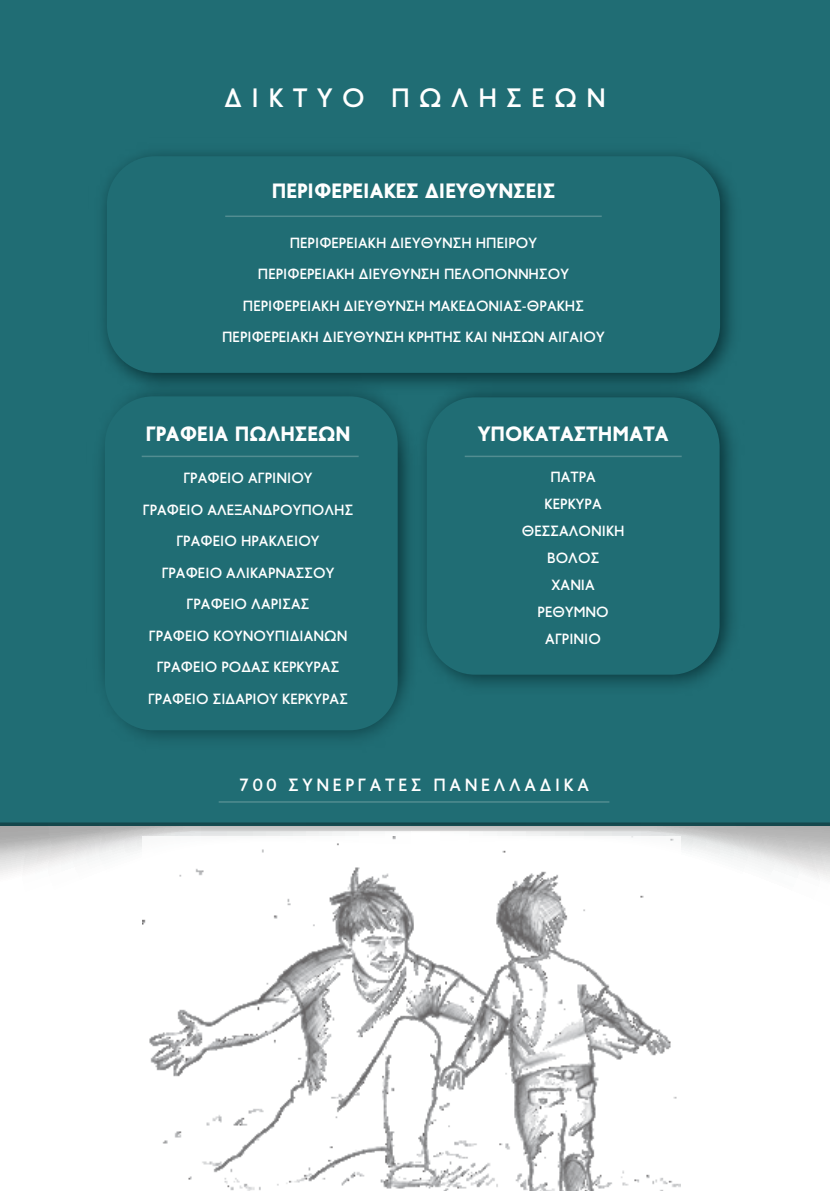
<style>
.page{position:relative;width:830px;height:1191px;background:#fff}
.page>*{position:absolute;margin:0;border:0;box-sizing:border-box;transform-origin:0 0}
.t1{font:500 27px "PF Transport";letter-spacing:.35em;color:#fff}
.t2{font:900 21px "PF Transport";color:#fff}
.t3{font:500 18px "PF Transport";letter-spacing:.2em;color:#fff}
.t4{font:500 15px/31.5px "PF Transport";color:#fff;text-align:center}
</style>
<div class="page">
<div style="left:0;top:0;width:829px;height:825px;background:#206d74"></div>
<img style="left:101px;top:400px;width:308px;height:339px">
<div style="left:105px;top:396px;width:292px;height:334px;background:#206d74;border-radius:48px"></div>
<img style="left:409px;top:400px;width:323px;height:285px">
<div style="left:426px;top:397px;width:293px;height:277px;background:#206d74;border-radius:49px"></div>
<svg style="left:0;top:822px;width:829px;height:103px"></svg>
<hr style="left:225px;top:215px;width:376px;height:2px;background:#528d91">
<hr style="left:142px;top:455px;width:216px;height:2px;background:#528d91">
<hr style="left:464px;top:455px;width:217px;height:2px;background:#528d91">
<hr style="left:218px;top:801px;width:391px;height:1px;background:#528d91">
<img style="left:143px;top:836px;width:537px;height:355px">
<h1 class="t1" style="left:224px;top:82px;width:382px">∆ΙΚΤΥΟ ΠΩΛΗΣΕΩΝ</h1>
<h2 class="t2" style="left:271px;top:179px;width:285px">ΠΕΡΙΦΕΡΕΙΑΚΕΣ ∆ΙΕΥΘΥΝΣΕΙΣ</h2>
<p class="t4" style="left:222px;top:227px;width:384px">ΠΕΡΙΦΕΡΕΙΑΚΗ ∆ΙΕΥΘΥΝΣΗ ΗΠΕΙΡΟΥ<br>ΠΕΡΙΦΕΡΕΙΑΚΗ ∆ΙΕΥΘΥΝΣΗ ΠΕΛΟΠΟΝΝΗΣΟΥ ΠΕΡΙΦΕΡΕΙΑΚΗ ∆ΙΕΥΘΥΝΣΗ ΜΑΚΕ∆ΟΝΙΑΣ-ΘΡΑΚΗΣ ΠΕΡΙΦΕΡΕΙΑΚΗ ∆ΙΕΥΘΥΝΣΗ ΚΡΗΤΗΣ ΚΑΙ ΝΗΣΩΝ ΑΙΓΑΙΟΥ</p>
<h2 class="t2" style="left:146px;top:421px;width:206px">ΓΡΑΦΕΙΑ ΠΩΛΗΣΕΩΝ</h2>
<h2 class="t2" style="left:478px;top:421px;width:192px">ΥΠΟΚΑΤΑΣΤΗΜΑΤΑ</h2>
<p class="t4" style="left:143px;top:462px;width:212px">ΓΡΑΦΕΙΟ ΑΓΡΙΝΙΟΥ<br>ΓΡΑΦΕΙΟ ΑΛΕΞΑΝ∆ΡΟΥΠΟΛΗΣ<br>ΓΡΑΦΕΙΟ ΗΡΑΚΛΕΙΟΥ<br>ΓΡΑΦΕΙΟ ΑΛΙΚΑΡΝΑΣΣΟΥ<br>ΓΡΑΦΕΙΟ ΛΑΡΙΣΑΣ<br>ΓΡΑΦΕΙΟ ΚΟΥΝΟΥΠΙ∆ΙΑΝΩΝ<br>ΓΡΑΦΕΙΟ ΡΟ∆ΑΣ ΚΕΡΚΥΡΑΣ<br>ΓΡΑΦΕΙΟ ΣΙ∆ΑΡΙΟΥ ΚΕΡΚΥΡΑΣ</p>
<p class="t4" style="left:521px;top:463px;width:104px;line-height:27px">ΠΑΤΡΑ<br>ΚΕΡΚΥΡΑ<br>ΘΕΣΣΑΛΟΝΙΚΗ<br>ΒΟΛΟΣ<br>ΧΑΝΙΑ<br>ΡΕΘΥΜΝΟ<br>ΑΓΡΙΝΙΟ</p>
<p class="t3" style="left:239px;top:774px;width:351px">700 ΣΥΝΕΡΓΑΤΕΣ ΠΑΝΕΛΛΑ∆ΙΚΑ</p>
</div>
